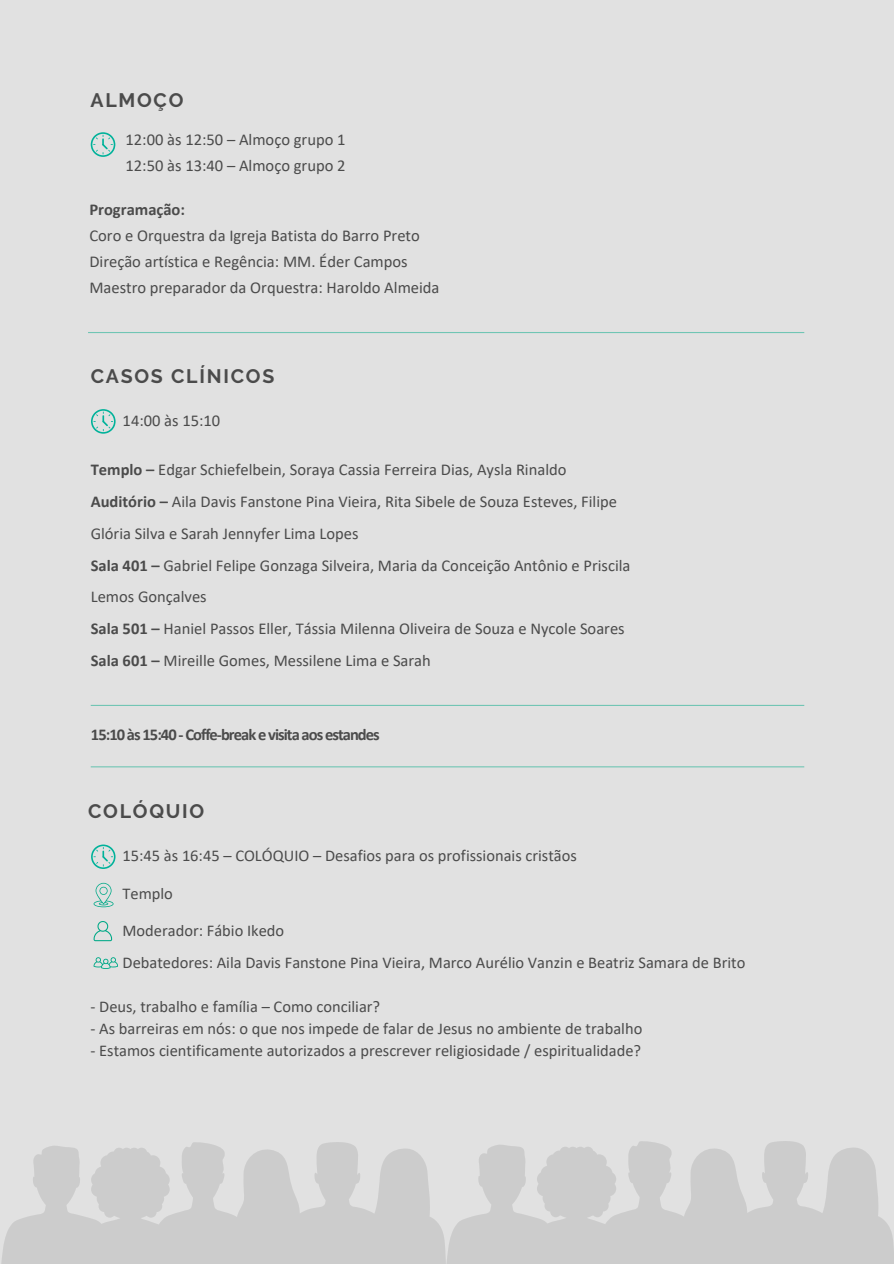
<style>
.page{position:relative;width:894px;height:1264px;background:#fff}
.page>*{position:absolute;margin:0;border:0;box-sizing:border-box;transform-origin:0 0}
.t1{font:700 19.5px "Raleway";letter-spacing:.09em;color:#4b4b4b}
.t2{font:16.5px/31.7px "Calibri";color:#4b4b4b}
.t3{font:700 16.5px "Calibri";letter-spacing:-.06em;color:#4b4b4b}
.t4{font:700 16.5px "Calibri";color:#4b4b4b}
.s1{font-weight:700}
</style>
<div class="page">
<div style="left:0;top:0;width:893px;height:1263px;background:#e1e1e1"></div>
<svg style="left:1px;top:1142px;width:444px;height:121px;fill:#ccc"></svg>
<svg style="left:445px;top:1141px;width:448px;height:122px;fill:#ccc"></svg>
<svg style="left:91px;top:132px;width:24px;height:25px"></svg>
<hr style="left:88px;top:332px;width:716px;height:1px;background:#00a987">
<hr style="left:91px;top:705px;width:713px;height:1px;background:#00a987">
<hr style="left:91px;top:766px;width:713px;height:1px;background:#00a987">
<svg style="left:91px;top:409px;width:24px;height:24px"></svg>
<svg style="left:91px;top:844px;width:24px;height:25px"></svg>
<svg style="left:93px;top:882px;width:20px;height:25px"></svg>
<svg style="left:93px;top:921px;width:19px;height:20px"></svg>
<svg style="left:93px;top:957px;width:25px;height:11px"></svg>
<h1 class="t1" style="left:90px;top:88px;width:94px">ALMOÇO</h1>
<p class="t2" style="left:125px;top:125px;width:222px">12:00 às 12:50 – Almoço grupo 1</p>
<p class="t2" style="left:125px;top:151px;width:222px">12:50 às 13:40 – Almoço grupo 2</p>
<p class="t4" style="left:89px;top:202px;width:97px">Programação:</p>
<p class="t2" style="left:89px;top:221px;width:332px">Coro e Orquestra da Igreja Batista do Barro Preto</p>
<p class="t2" style="left:89px;top:247px;width:320px">Direção artística e Regência: MM. Éder Campos</p>
<p class="t2" style="left:89px;top:273px;width:351px">Maestro preparador da Orquestra: Haroldo Almeida</p>
<p class="t1" style="left:91px;top:364px;width:185px">CASOS CLÍNICOS</p>
<p class="t2" style="left:123px;top:405px;width:99px">14:00 às 15:10</p>
<p class="t2" style="left:91px;top:455px;width:477px"><span class="s1">Templo –</span> Edgar Schiefelbein, Soraya Cassia Ferreira Dias, Aysla Rinaldo</p>
<p class="t2" style="left:91px;top:487px;width:527px"><span class="s1">Auditório –</span> Aila Davis Fanstone Pina Vieira, Rita Sibele de Souza Esteves, Filipe<br>Glória Silva e Sarah Jennyfer Lima Lopes</p>
<h1 class="t2" style="left:91px;top:550px;width:541px"><span class="s1">Sala 401 –</span> Gabriel Felipe Gonzaga Silveira, Maria da Conceição Antônio e Priscila<br>Lemos Gonçalves</h1>
<p class="t2" style="left:91px;top:614px;width:535px"><span class="s1">Sala 501 –</span> Haniel Passos Eller, Tássia Milenna Oliveira de Souza e Nycole Soares</p>
<p class="t2" style="left:91px;top:645px;width:341px"><span class="s1">Sala 601 –</span> Mireille Gomes, Messilene Lima e Sarah</p>
<p class="t3" style="left:91px;top:728px;width:290px">15:10 às 15:40 - Coffe-break e visita aos estandes</p>
<p class="t1" style="left:88px;top:800px;width:118px">COLÓQUIO</p>
<h2 class="t2" style="left:122px;top:841px;width:455px">15:45 às 16:45 – COLÓQUIO – Desafios para os profissionais cristãos</h2>
<h1 class="t2" style="left:122px;top:879px;width:52px">Templo</h1>
<p class="t2" style="left:122px;top:916px;width:163px">Moderador: Fábio Ikedo</p>
<p class="t2" style="left:122px;top:948px;width:624px">Debatedores: Aila Davis Fanstone Pina Vieira, Marco Aurélio Vanzin e Beatriz Samara de Brito</p>
<p class="t2" style="left:90px;top:991px;width:291px">- Deus, trabalho e família – Como conciliar?</p>
<p class="t2" style="left:90px;top:1013px;width:553px">- As barreiras em nós: o que nos impede de falar de Jesus no ambiente de trabalho</p>
<p class="t2" style="left:90px;top:1035px;width:552px">- Estamos cientificamente autorizados a prescrever religiosidade / espiritualidade?</p>
</div>
